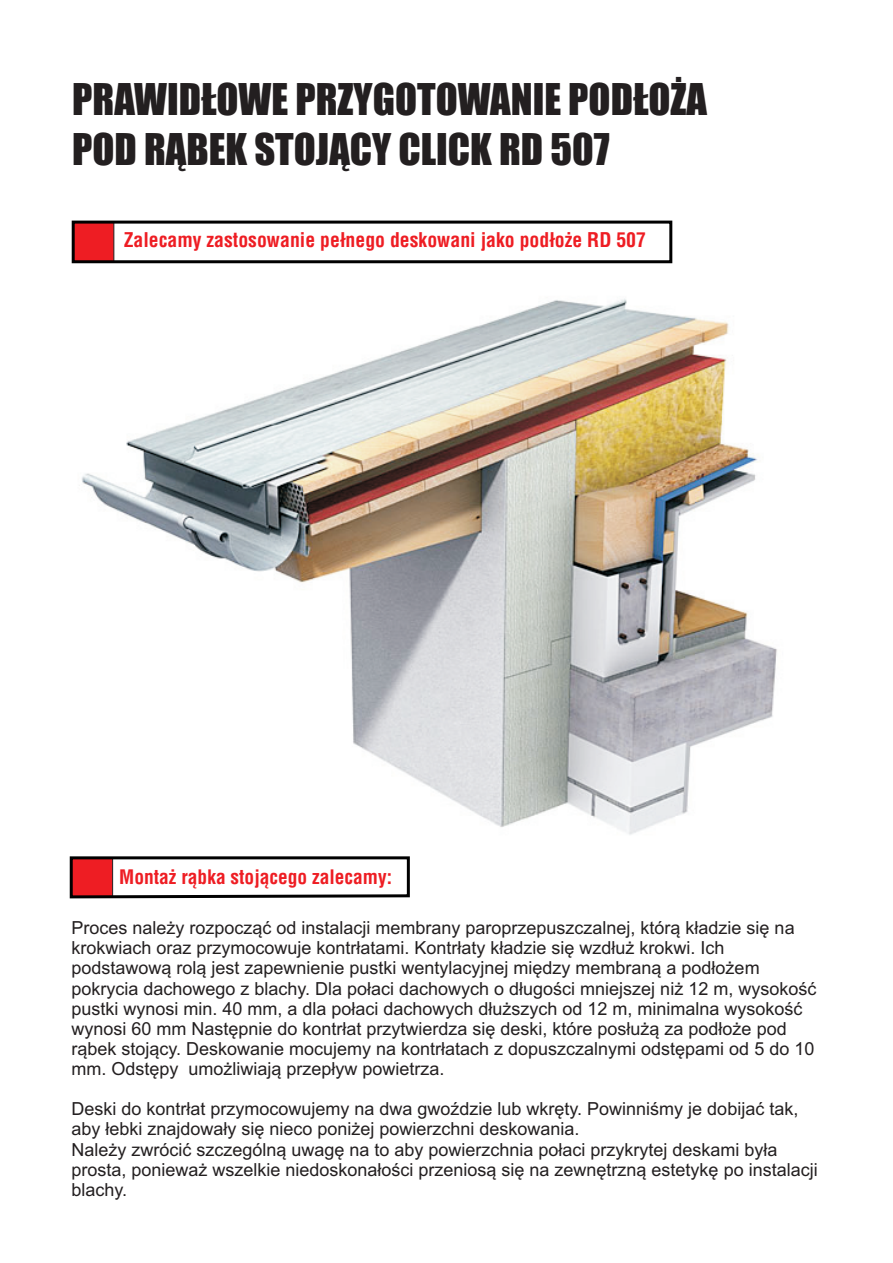
<style>
.page{position:relative;width:893px;height:1263px;background:#fff}
.page>*{position:absolute;margin:0;border:0;box-sizing:border-box;transform-origin:0 0}
.t1{font:40.35px/49.3px "Impact";color:#231f20}
.t2{font:700 19.8px "Switzerland Condensed";color:#ee1d23}
.t3{font:700 19.5px "Switzerland Condensed";color:#ee1d23}
.t4{font:18px/20.1px "Arial";color:#231f20}
</style>
<div class="page">
<img style="left:71px;top:238px;width:706px;height:597px">
<svg style="left:76px;top:225px;width:38px;height:34px"></svg>
<div style="left:72px;top:221px;width:600px;height:42px;border:3px solid #000"></div>
<svg style="left:69px;top:856px;width:341px;height:43px"></svg>
<h1 class="t1" style="left:72px;top:77px;width:636px">PRAWID£OWE PRZYGOTOWANIE POD£O¯A<br>POD R¥BEK STOJ¥CY CLICK RD 507</h1>
<p class="t2" style="left:124px;top:231px;width:524px">Zalecamy zastosowanie pe³nego deskowani jako pod³o¿e RD 507</p>
<p class="t3" style="left:119px;top:868px;width:274px">Monta¿ r¹bka stoj¹cego zalecamy:</p>
<p class="t4" style="left:71px;top:919px;width:746px">Proces nale¿y rozpocz¹æ od instalacji membrany paroprzepuszczalnej, któr¹ k³adzie siê na krokwiach oraz przymocowuje kontr³atami. Kontr³aty k³adzie siê wzd³u¿ krokwi. Ich podstawow¹ rol¹ jest zapewnienie pustki wentylacyjnej miêdzy membran¹ a pod³o¿em pokrycia dachowego z blachy. Dla po³aci dachowych o d³ugoœci mniejszej ni¿ 12 m, wysokoœæ pustki wynosi min. 40 mm, a dla po³aci dachowych d³u¿szych od 12 m, minimalna wysokoœæ wynosi 60 mm Nastêpnie do kontr³at przytwierdza siê deski, które pos³u¿¹ za pod³o¿e pod r¹bek stoj¹cy. Deskowanie mocujemy na kontr³atach z dopuszczalnymi odstêpami od 5 do 10 mm. Odstêpy umo¿liwiaj¹ przep³yw powietrza.</p>
<p class="t4" style="left:71px;top:1100px;width:748px">Deski do kontr³at przymocowujemy na dwa gwoŸdzie lub wkrêty. Powinniœmy je dobijaæ tak, aby ³ebki znajdowa³y siê nieco poni¿ej powierzchni deskowania.<br>Nale¿y zwróciæ szczególn¹ uwagê na to aby powierzchnia po³aci przykrytej deskami by³a prosta, poniewa¿ wszelkie niedoskona³oœci przenios¹ siê na zewnêtrzn¹ estetykê po instalacji blachy.</p>
</div>
